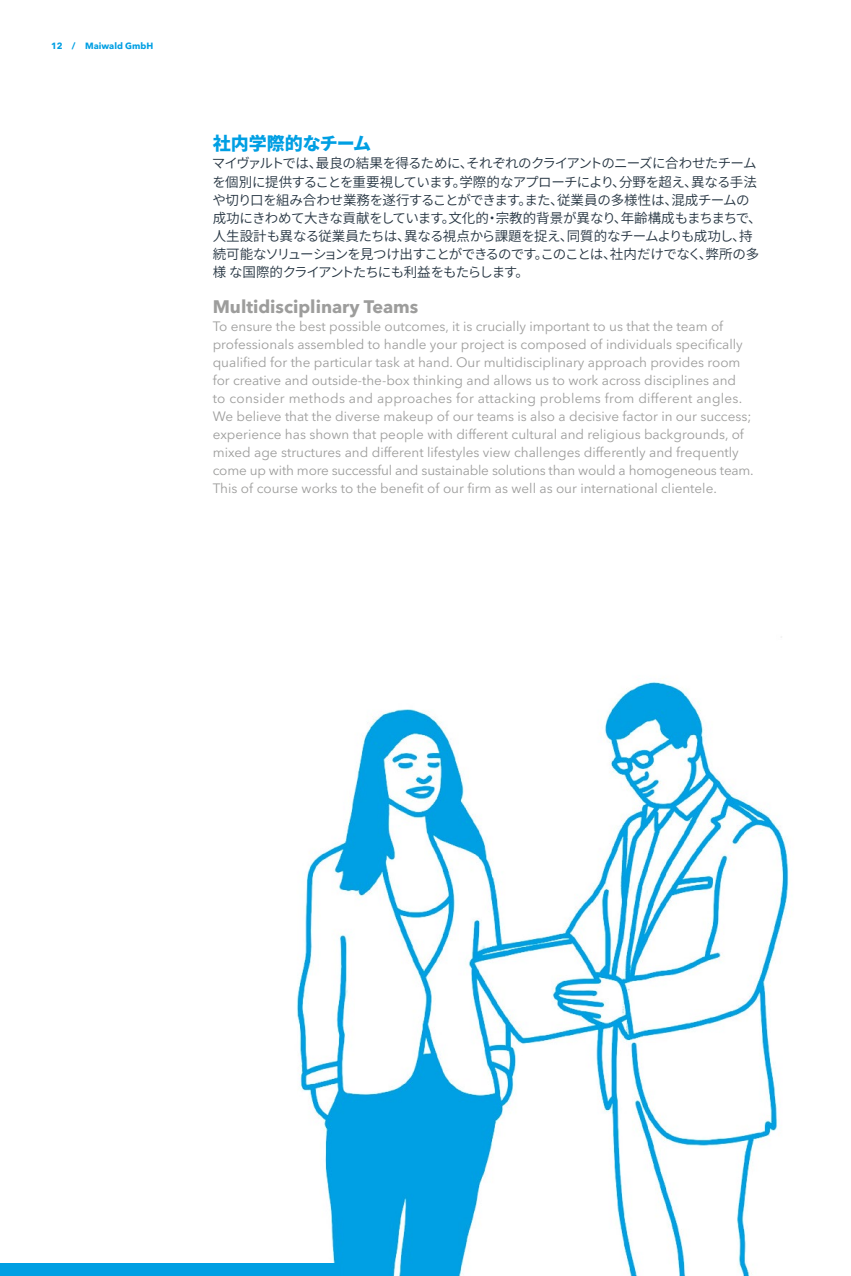
<style>
.page{position:relative;width:851px;height:1276px;background:#fff}
.page>*{position:absolute;margin:0;border:0;box-sizing:border-box;transform-origin:0 0}
.t1{font:700 18px "Avenir Next LT Pro";color:#9d9d9c}
.t2{font:800 18px "Source Han Sans";color:#009fe3}
.t3{font:13.5px/18px "Avenir Next LT Pro";color:#9d9d9c}
.t4{font:13.5px/18px "Source Han Sans";letter-spacing:-.055em;color:#253441}
.t5{font:700 9px "Avenir Next LT Pro";color:#009fe3}
</style>
<div class="page">
<img style="left:296px;top:636px;width:493px;height:640px">
<div style="left:0;top:1263px;width:340px;height:13px;background:#009fe3"></div>
<p class="t5" style="left:51px;top:41px;width:104px">12 / Maiwald GmbH</p>
<h1 class="t2" style="left:213px;top:134px;width:160px">社内学際的なチーム</h1>
<p class="t4" style="left:212px;top:155px;width:551px">マイヴァルトでは、最良の結果を得るために、それぞれのクライアントのニーズに合わせたチームを個別に提供することを重要視しています。学際的なアプローチにより、分野を超え、異なる手法や切り口を組み合わせ業務を遂行することができます。また、従業員の多様性は、混成チームの成功にきわめて大きな貢献をしています。文化的・宗教的背景が異なり、年齢構成もまちまちで、人生設計も異なる従業員たちは、異なる視点から課題を捉え、同質的なチームよりも成功し、持続可能なソリューションを見つけ出すことができるのです。このことは、社内だけでなく、弊所の多様 な国際的クライアントたちにも利益をもたらします。</p>
<h1 class="t1" style="left:213px;top:295px;width:207px">Multidisciplinary Teams</h1>
<p class="t3" style="left:213px;top:317px;width:542px">To ensure the best possible outcomes, it is crucially important to us that the team of professionals assembled to handle your project is composed of individuals specifically qualified for the particular task at hand. Our multidisciplinary approach provides room for creative and outside-the-box thinking and allows us to work across disciplines and<br>to consider methods and approaches for attacking problems from different angles.<br>We believe that the diverse makeup of our teams is also a decisive factor in our success; experience has shown that people with different cultural and religious backgrounds, of mixed age structures and different lifestyles view challenges differently and frequently come up with more successful and sustainable solutions than would a homogeneous team.<br>This of course works to the benefit of our firm as well as our international clientele.</p>
</div>
